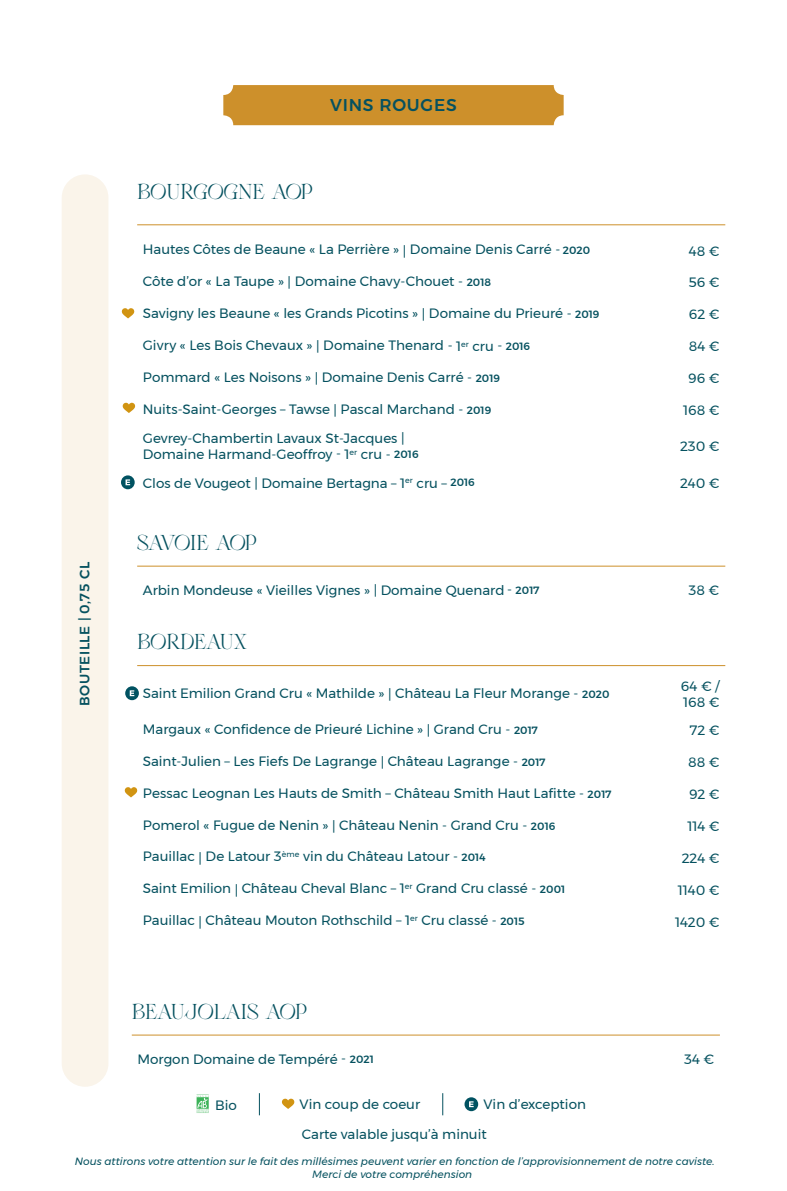
<style>
.page{position:relative;width:787px;height:1191px;background:#fff}
.page>*{position:absolute;margin:0;border:0;box-sizing:border-box;transform-origin:0 0}
.t1{font:24.45px "Glitther Syavina Freebies";color:#05515f}
.t2{font:24.45px "Glitther Syavina Freebies";letter-spacing:-.02em;color:#05515f}
.t3{font:500 16.95px "Montserrat";letter-spacing:.04em;color:#05515f}
.t4{font:13.5px/16.2px "Montserrat";color:#05515f}
.t5{font:500 13.5px "Montserrat";letter-spacing:.05em;color:#05515f}
.t6{font:italic 10.5px "Montserrat";color:#05515f}
.s1{font-weight:500;font-size:10.5px}
</style>
<div class="page">
<div style="left:223px;top:85px;width:340px;height:40px;background:#cd902b;border-radius:10px"></div>
<div style="left:62px;top:174px;width:46px;height:912px;background:#faf4ea;border-radius:23px"></div>
<hr style="left:137px;top:224px;width:588px;height:1px;background:#cd902b">
<hr style="left:137px;top:566px;width:588px;height:1px;background:#cd902b">
<hr style="left:137px;top:665px;width:588px;height:1px;background:#cd902b">
<hr style="left:132px;top:1034px;width:588px;height:1px;background:#cd902b">
<svg style="left:259px;top:1093px;width:1px;height:22px"></svg>
<svg style="left:442px;top:1093px;width:1px;height:22px"></svg>
<svg style="left:196px;top:1094px;width:13px;height:19px"></svg>
<svg style="left:282px;top:1098px;width:12px;height:11px"></svg>
<svg style="left:464px;top:1097px;width:14px;height:14px"></svg>
<svg style="left:469px;top:1101px;width:4px;height:6px"></svg>
<svg style="left:125px;top:787px;width:12px;height:10px"></svg>
<svg style="left:125px;top:686px;width:14px;height:14px"></svg>
<svg style="left:130px;top:690px;width:4px;height:6px"></svg>
<svg style="left:123px;top:402px;width:12px;height:11px"></svg>
<svg style="left:121px;top:475px;width:14px;height:14px"></svg>
<svg style="left:125px;top:479px;width:5px;height:6px"></svg>
<svg style="left:122px;top:308px;width:12px;height:10px"></svg>
<p class="t3" style="left:330px;top:92px;width:128px">VINS ROUGES</p>
<p class="t1" style="left:137px;top:181px;width:177px">BOURGOGNE AOP</p>
<p class="t4" style="left:143px;top:241px;width:449px">Hautes Côtes de Beaune « La Perrière » | Domaine Denis Carré - <span class="s1">2020</span></p>
<p class="t4" style="left:688px;top:242px;width:32px">48 €</p>
<p class="t4" style="left:143px;top:273px;width:350px">Côte d’or « La Taupe » | Domaine Chavy-Chouet - <span class="s1">2018</span></p>
<p class="t4" style="left:688px;top:274px;width:33px">56 €</p>
<p class="t4" style="left:143px;top:305px;width:458px">Savigny les Beaune « les Grands Picotins » | Domaine du Prieuré - <span class="s1">2019</span></p>
<p class="t4" style="left:689px;top:306px;width:32px">62 €</p>
<p class="t4" style="left:143px;top:337px;width:389px">Givry « Les Bois Chevaux » | Domaine Thenard - 1<sup>er</sup> cru - <span class="s1">2016</span></p>
<p class="t4" style="left:688px;top:338px;width:32px">84 €</p>
<p class="t4" style="left:143px;top:369px;width:359px">Pommard « Les Noisons » | Domaine Denis Carré - <span class="s1">2019</span></p>
<p class="t4" style="left:688px;top:370px;width:33px">96 €</p>
<p class="t4" style="left:143px;top:400px;width:350px">Nuits-Saint-Georges – Tawse | Pascal Marchand - <span class="s1">2019</span></p>
<p class="t4" style="left:683px;top:402px;width:38px">168 €</p>
<p class="t4" style="left:143px;top:430px;width:277px">Gevrey-Chambertin Lavaux St-Jacques |<br>Domaine Harmand-Geoffroy - 1<sup>er</sup> cru - <span class="s1">2016</span></p>
<p class="t4" style="left:680px;top:438px;width:41px">230 €</p>
<p class="t4" style="left:143px;top:474px;width:333px">Clos de Vougeot | Domaine Bertagna – 1<sup>er</sup> cru – <span class="s1">2016</span></p>
<p class="t4" style="left:680px;top:474px;width:41px">240 €</p>
<p class="t5" style="left:74px;top:706px;width:146px;rotate:-90deg">BOUTEILLE | 0,75 CL</p>
<p class="t2" style="left:137px;top:531px;width:121px">SAVOIE AOP</p>
<p class="t4" style="left:143px;top:582px;width:398px">Arbin Mondeuse « Vieilles Vignes » | Domaine Quenard - <span class="s1">2017</span></p>
<p class="t4" style="left:688px;top:582px;width:32px">38 €</p>
<p class="t1" style="left:137px;top:630px;width:111px">BORDEAUX</p>
<p class="t4" style="left:143px;top:684px;width:468px">Saint Emilion Grand Cru « Mathilde » | Château La Fleur Morange - <span class="s1">2020</span></p>
<p class="t4" style="left:681px;top:678px;width:40px">64 € /<br>168 €</p>
<p class="t4" style="left:143px;top:720px;width:396px">Margaux « Confidence de Prieuré Lichine » | Grand Cru - <span class="s1">2017</span></p>
<p class="t4" style="left:690px;top:722px;width:31px">72 €</p>
<p class="t4" style="left:143px;top:752px;width:404px">Saint-Julien – Les Fiefs De Lagrange | Château Lagrange - <span class="s1">2017</span></p>
<p class="t4" style="left:688px;top:754px;width:33px">88 €</p>
<p class="t4" style="left:143px;top:784px;width:470px">Pessac Leognan Les Hauts de Smith – Château Smith Haut Lafitte - <span class="s1">2017</span></p>
<p class="t4" style="left:689px;top:786px;width:32px">92 €</p>
<p class="t4" style="left:143px;top:816px;width:414px">Pomerol « Fugue de Nenin » | Château Nenin - Grand Cru - <span class="s1">2016</span></p>
<p class="t4" style="left:687px;top:818px;width:34px">114 €</p>
<p class="t4" style="left:143px;top:848px;width:344px">Pauillac | De Latour 3<sup>ème</sup> vin du Château Latour - <span class="s1">2014</span></p>
<p class="t4" style="left:681px;top:849px;width:39px">224 €</p>
<p class="t4" style="left:143px;top:880px;width:424px">Saint Emilion | Château Cheval Blanc – 1<sup>er</sup> Grand Cru classé - <span class="s1">2001</span></p>
<p class="t4" style="left:678px;top:881px;width:43px">1140 €</p>
<p class="t4" style="left:143px;top:912px;width:383px">Pauillac | Château Mouton Rothschild – 1<sup>er</sup> Cru classé - <span class="s1">2015</span></p>
<p class="t4" style="left:675px;top:913px;width:46px">1420 €</p>
<p class="t1" style="left:132px;top:1000px;width:176px">BEAUJOLAIS AOP</p>
<p class="t4" style="left:137px;top:1051px;width:238px">Morgon Domaine de Tempéré - <span class="s1">2021</span></p>
<p class="t4" style="left:684px;top:1051px;width:32px">34 €</p>
<p class="t4" style="left:215px;top:1097px;width:23px">Bio</p>
<p class="t4" style="left:299px;top:1096px;width:122px">Vin coup de coeur</p>
<p class="t4" style="left:483px;top:1096px;width:104px">Vin d’exception</p>
<p class="t4" style="left:302px;top:1125px;width:186px">Carte valable jusqu’à minuit</p>
<p class="t6" style="left:75px;top:1153px;width:641px">Nous attirons votre attention sur le fait des millésimes peuvent varier en fonction de l’approvisionnement de notre caviste.</p>
<p class="t6" style="left:312px;top:1166px;width:161px">Merci de votre compréhension</p>
</div>
